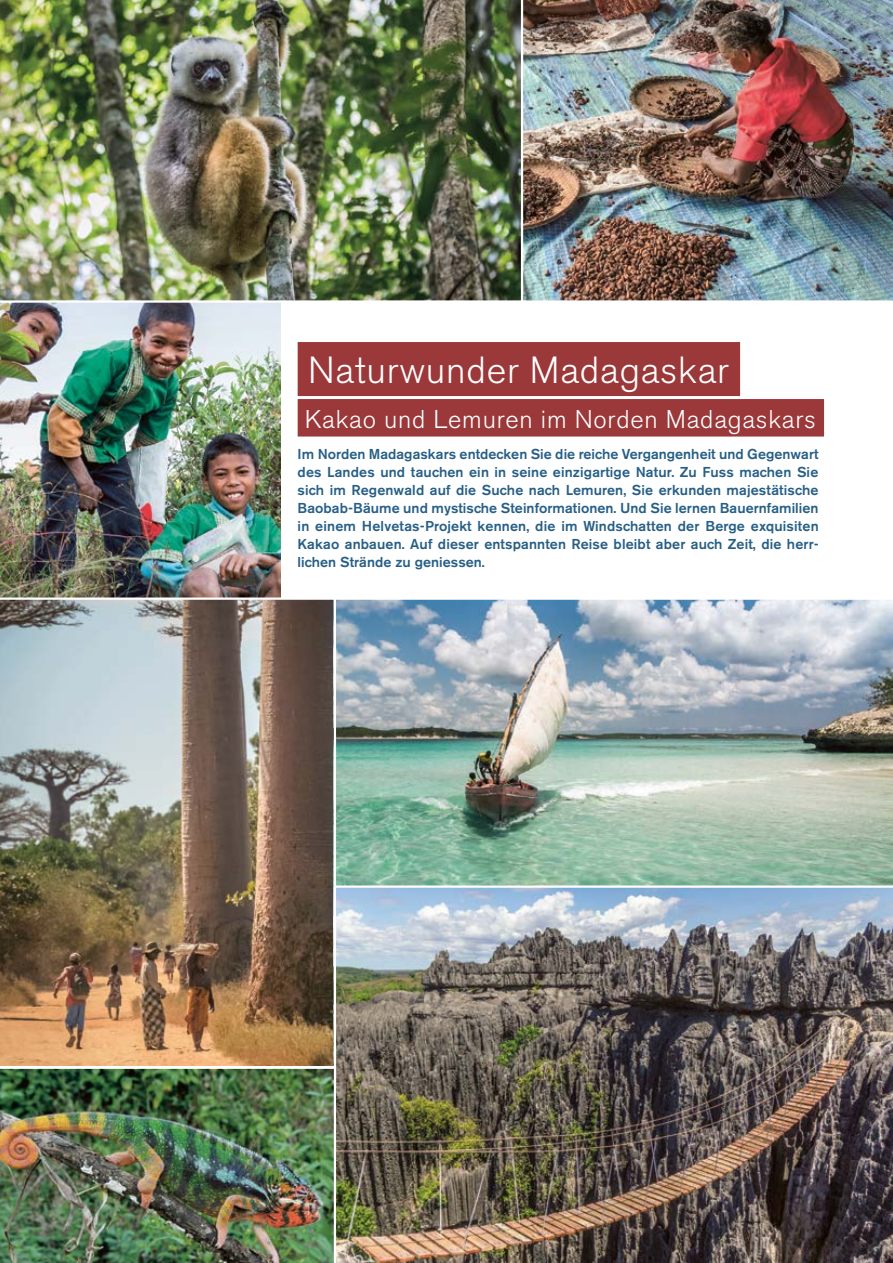
<style>
.page{position:relative;width:893px;height:1263px;background:#fff}
.page>*{position:absolute;margin:0;border:0;box-sizing:border-box;transform-origin:0 0}
.t1{font:300 37.5px "Akzidenz Grotesk BE";letter-spacing:.02em;color:#fff}
.t2{font:300 25.5px "Akzidenz Grotesk BE";letter-spacing:.03em;color:#fff}
.t3{font:500 14.25px/18px "Akzidenz Grotesk BE";letter-spacing:.005em;color:#275f86;text-align:justify}
</style>
<div class="page">
<img style="left:0;top:303px;width:281px;height:294px">
<img style="left:0;top:0;width:893px;height:300px">
<img style="left:0;top:600px;width:334px;height:466px">
<img style="left:336px;top:888px;width:557px;height:375px">
<img style="left:336px;top:600px;width:557px;height:285px">
<img style="left:0;top:1069px;width:334px;height:194px">
<div style="left:298px;top:342px;width:442px;height:54px;background:#9b383a"></div>
<div style="left:298px;top:399px;width:526px;height:38px;background:#9b383a"></div>
<hr style="left:521px;top:0;width:2px;height:311px;background:#fff">
<h1 class="t1" style="left:308px;top:348px;width:422px">Naturwunder Madagaskar</h1>
<h2 class="t2" style="left:305px;top:404px;width:512px">Kakao und Lemuren im Norden Madagaskars</h2>
<p class="t3" style="left:298px;top:445px;width:523px">Im Norden Madagaskars entdecken Sie die reiche Vergangenheit und Gegenwart des Landes und tauchen ein in seine einzigartige Natur. Zu Fuss machen Sie sich im Regenwald auf die Suche nach Lemuren, Sie erkunden majestätische Baobab-Bäume und mystische Steinformationen. Und Sie lernen Bauernfamilien in einem Helvetas-Projekt kennen, die im Windschatten der Berge exquisiten Kakao anbauen. Auf dieser entspannten Reise bleibt aber auch Zeit, die herr&shy;lichen Strände zu geniessen.</p>
</div>
